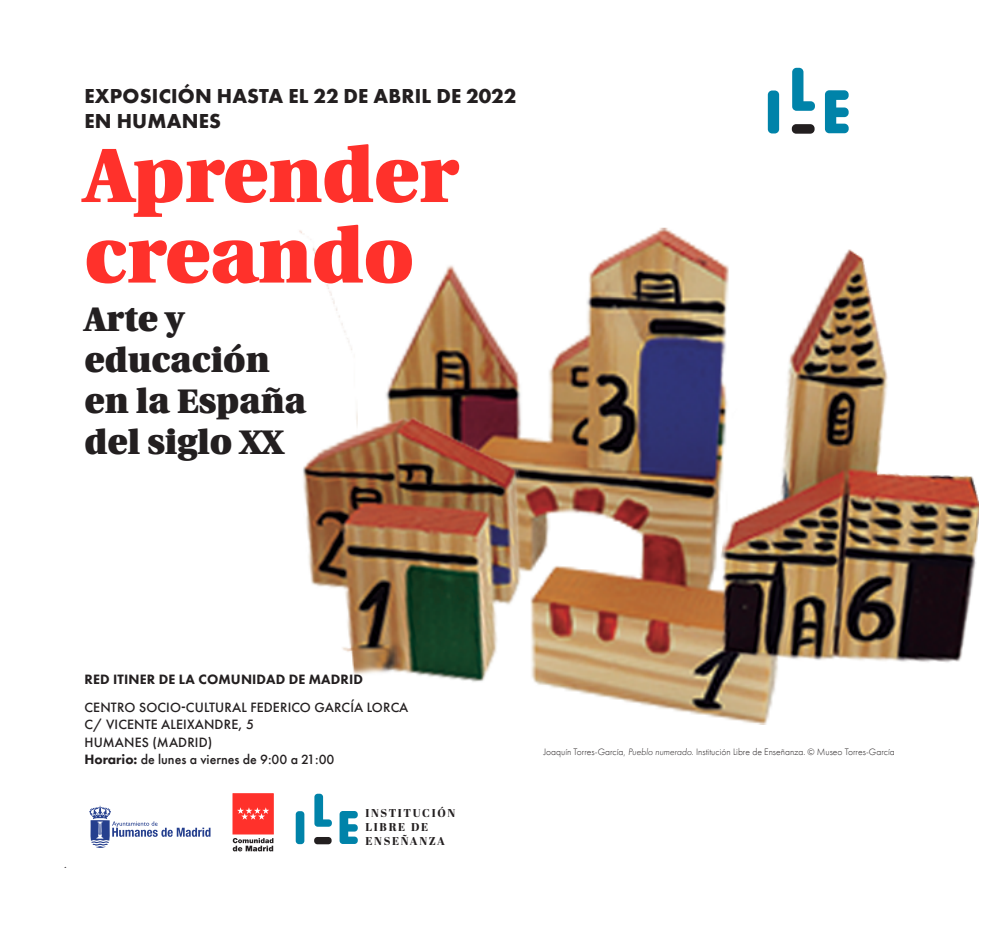
<style>
.page{position:relative;width:993px;height:943px;background:#fff}
.page>*{position:absolute;margin:0;border:0;box-sizing:border-box;transform-origin:0 0}
.t1{font:900 76.65px/80.5px "Utopia";color:#ff312b}
.t2{font:900 34.12px/40.9px "Utopia";color:#231f20}
.t3{font:700 20.82px/25px "Futura PT";letter-spacing:.01em;color:#231f20}
.t4{font:500 14px "Futura PT";letter-spacing:.01em;color:#231f20}
.t5{font:800 14px "Futura PT";letter-spacing:.01em;color:#231f20}
.t6{font:800 11.38px/13.7px "Abril Display";letter-spacing:.15em;color:#231f20}
.t7{font:300 9.62px "Futura PT";color:#231f20}
.s1{font-weight:800}
.s2{font-style:italic}
</style>
<div class="page">
<img style="left:299px;top:227px;width:679px;height:497px">
<div style="left:767px;top:90px;width:11px;height:43px;background:#0083a9;border-radius:4px"></div>
<svg style="left:792px;top:68px;width:22px;height:43px"></svg>
<div style="left:791px;top:124px;width:23px;height:10px;background:#231f20;border-radius:4px"></div>
<svg style="left:824px;top:90px;width:24px;height:43px"></svg>
<div style="left:295px;top:811px;width:9px;height:33px;background:#0083a9;border-radius:3px"></div>
<svg style="left:314px;top:793px;width:18px;height:33px"></svg>
<div style="left:314px;top:837px;width:17px;height:7px;background:#231f20;border-radius:3px"></div>
<svg style="left:339px;top:811px;width:18px;height:33px"></svg>
<div style="left:233px;top:793px;width:40px;height:41px;background:#ff312b;border:1px solid #ff312b"></div>
<svg style="left:237px;top:807px;width:32px;height:12px"></svg>
<svg style="left:233px;top:838px;width:40px;height:13px"></svg>
<svg style="left:89px;top:805px;width:121px;height:43px"></svg>
<p class="t3" style="left:84px;top:83px;width:433px">EXPOSICIÓN HASTA EL 22 DE ABRIL DE 2022<br>EN HUMANES</p>
<p class="t1" style="left:84px;top:136px;width:376px">Aprender creando</p>
<p class="t2" style="left:84px;top:299px;width:223px">Arte y educación en la España del siglo XX</p>
<p class="t5" style="left:84px;top:671px;width:280px">RED ITINER DE LA COMUNIDAD DE MADRID</p>
<p class="t4" style="left:84px;top:698px;width:325px">CENTRO SOCIO-CULTURAL FEDERICO GARCÍA LORCA</p>
<p class="t4" style="left:84px;top:716px;width:171px">C/ VICENTE ALEIXANDRE, 5</p>
<p class="t4" style="left:84px;top:733px;width:129px">HUMANES (MADRID)</p>
<p class="t4" style="left:84px;top:751px;width:251px"><span class="s1">Horario:</span> de lunes a viernes de 9:00 a 21:00</p>
<p class="t6" style="left:365px;top:807px;width:91px">INSTITUCIÓN<br>LIBRE DE</p>
<p class="t6" style="left:365px;top:834px;width:81px">ENSEÑANZA</p>
<p class="t7" style="left:543px;top:746px;width:352px">Joaquín Torres-García, <span class="s2">Pueblo numerado</span>. Institución Libre de Enseñanza. © Museo Torres-García</p>
</div>
